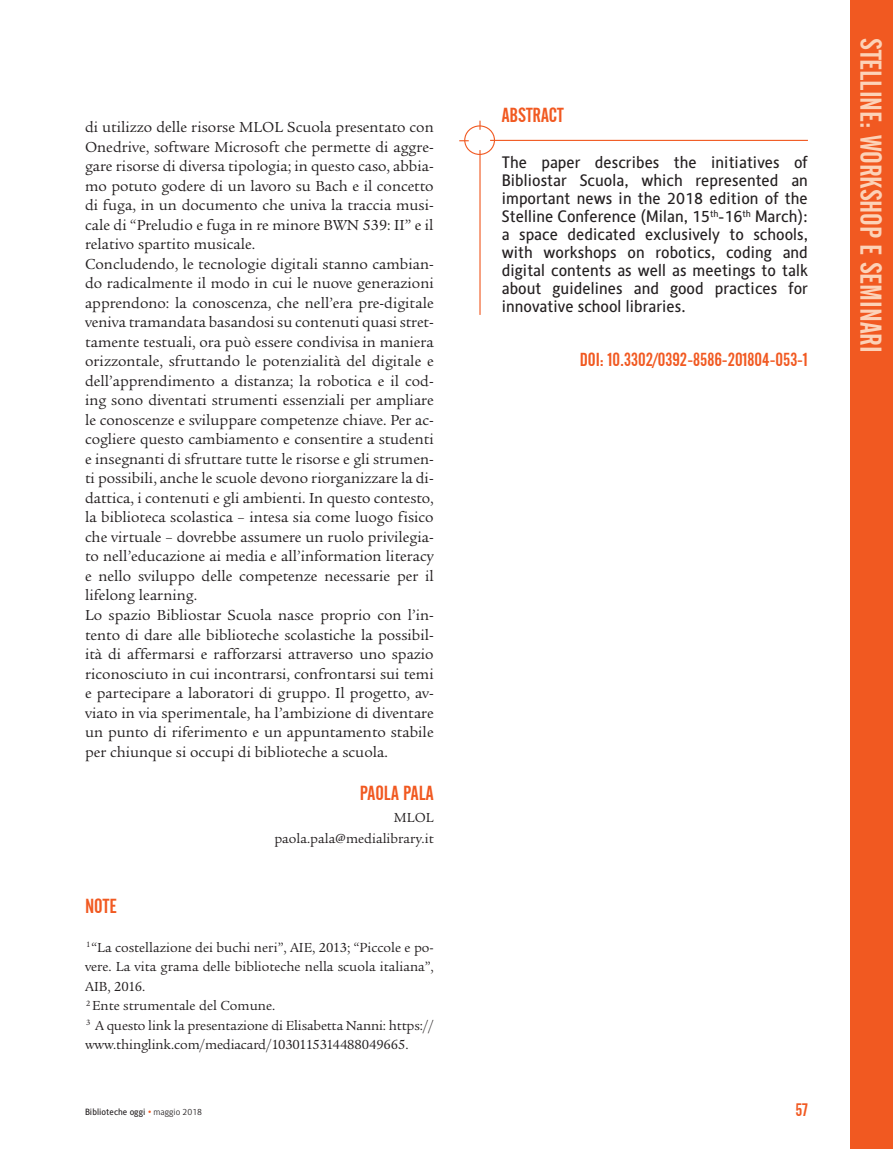
<style>
.page{position:relative;width:893px;height:1149px;background:#fff}
.page>*{position:absolute;margin:0;border:0;box-sizing:border-box;transform-origin:0 0}
.t1{font:30px "Alternate Gothic No 2 BT";color:#fcd2b8}
.t2{font:20.25px "Alternate Gothic No 2 BT";color:#f15921}
.t3{font:18.75px "Alternate Gothic No 2 BT";color:#f15921}
.t4{font:18px "Alternate Gothic No 2 BT";color:#f15921}
.t5{font:16.5px/18px "Alber";color:#231f20;text-align:justify}
.t6{font:15.75px/19.5px "Legacy Ser ITC";color:#231f20}
.t7{font:14.25px/19.5px "Legacy Ser ITC";color:#231f20}
.t8{font:9px "Alber";color:#231f20}
.s1{font-weight:700;font-style:italic;color:#f15921}
.s2{font-weight:300}
</style>
<div class="page">
<div style="left:850px;top:0;width:43px;height:1148px;background:#f15921"></div>
<svg style="left:479px;top:121px;width:2px;height:9px"></svg>
<div style="left:464px;top:125px;width:31px;height:30px;border:1px solid #f15921;border-radius:50%"></div>
<hr style="left:479px;top:150px;width:2px;height:165px;background:#f15921">
<hr style="left:490px;top:140px;width:318px;height:1px;background:#f15921">
<p class="t6" style="left:85px;top:117px;width:350px">di utilizzo delle risorse MLOL Scuola presentato con Onedrive, software Microsoft che permette di aggre&shy;gare risorse di diversa tipologia; in questo caso, abbia&shy;mo potuto godere di un lavoro su Bach e il concetto di fuga, in un documento che univa la traccia musi&shy;cale di “Preludio e fuga in re minore BWN 539: II” e il relativo spartito musicale.<br>Concludendo, le tecnologie digitali stanno cambian&shy;do radicalmente il modo in cui le nuove generazioni apprendono: la conoscenza, che nell’era pre-digitale veniva tramandata basandosi su contenuti quasi stret&shy;tamente testuali, ora può essere condivisa in maniera orizzontale, sfruttando le potenzialità del digitale e dell’apprendimento a distanza; la robotica e il cod&shy;ing sono diventati strumenti essenziali per ampliare le conoscenze e sviluppare competenze chiave. Per ac&shy;cogliere questo cambiamento e consentire a studenti e insegnanti di sfruttare tutte le risorse e gli strumen&shy;ti possibili, anche le scuole devono riorganizzare la di&shy;dattica, i contenuti e gli ambienti. In questo contesto, la biblioteca scolastica – intesa sia come luogo fisico che virtuale – dovrebbe assumere un ruolo privilegia&shy;to nell’educazione ai media e all’information literacy e nello sviluppo delle competenze necessarie per il lifelong learning.<br>Lo spazio Bibliostar Scuola nasce proprio con l’in&shy;tento di dare alle biblioteche scolastiche la possibil&shy;ità di affermarsi e rafforzarsi attraverso uno spazio riconosciuto in cui incontrarsi, confrontarsi sui temi e partecipare a laboratori di gruppo. Il progetto, av&shy;viato in via sperimentale, ha l’ambizione di diventare un punto di riferimento e un appuntamento stabile per chiunque si occupi di biblioteche a scuola.</p>
<p class="t2" style="left:360px;top:782px;width:75px">PAOLA PALA</p>
<p class="t7" style="left:274px;top:806px;width:161px;line-height:21.3px;text-align:right">MLOL paola.pala@medialibrary.it</p>
<p class="t2" style="left:85px;top:894px;width:33px">NOTE</p>
<p class="t7" style="left:85px;top:937px;width:350px"><sup>1</sup>“La costellazione dei buchi neri”, AIE, 2013; “Piccole e po&shy;vere. La vita grama delle biblioteche nella scuola italiana”, AIB, 2016.<br><sup>2</sup> Ente strumentale del Comune.<br><sup>3</sup> A questo link la presentazione di Elisabetta Nanni: https:// www.thinglink.com/mediacard/1030115314488049665.</p>
<p class="t2" style="left:502px;top:103px;width:64px">ABSTRACT</p>
<p class="t5" style="left:502px;top:153px;width:308px">The paper describes the initiatives of Bibliostar Scuola, which represented an important news in the 2018 edition of the Stelline Conference (Milan, 15<sup>th</sup>-16<sup>th</sup> March): a space dedicated exclusively to schools, with workshops on robotics, coding and digital contents as well as meetings to talk about guidelines and good practices for innovative school libraries.</p>
<p class="t3" style="left:580px;top:349px;width:230px">DOI: 10.3302/0392-8586-201804-053-1</p>
<p class="t8" style="left:85px;top:1106px;width:119px">Biblioteche oggi <span class="s1">•</span> <span class="s2">maggio 2018</span></p>
<p class="t4" style="left:795px;top:1099px;width:14px">57</p>
<h1 class="t1" style="left:887px;top:38px;width:316px;rotate:90deg">STELLINE: WORKSHOP E SEMINARI</h1>
</div>
